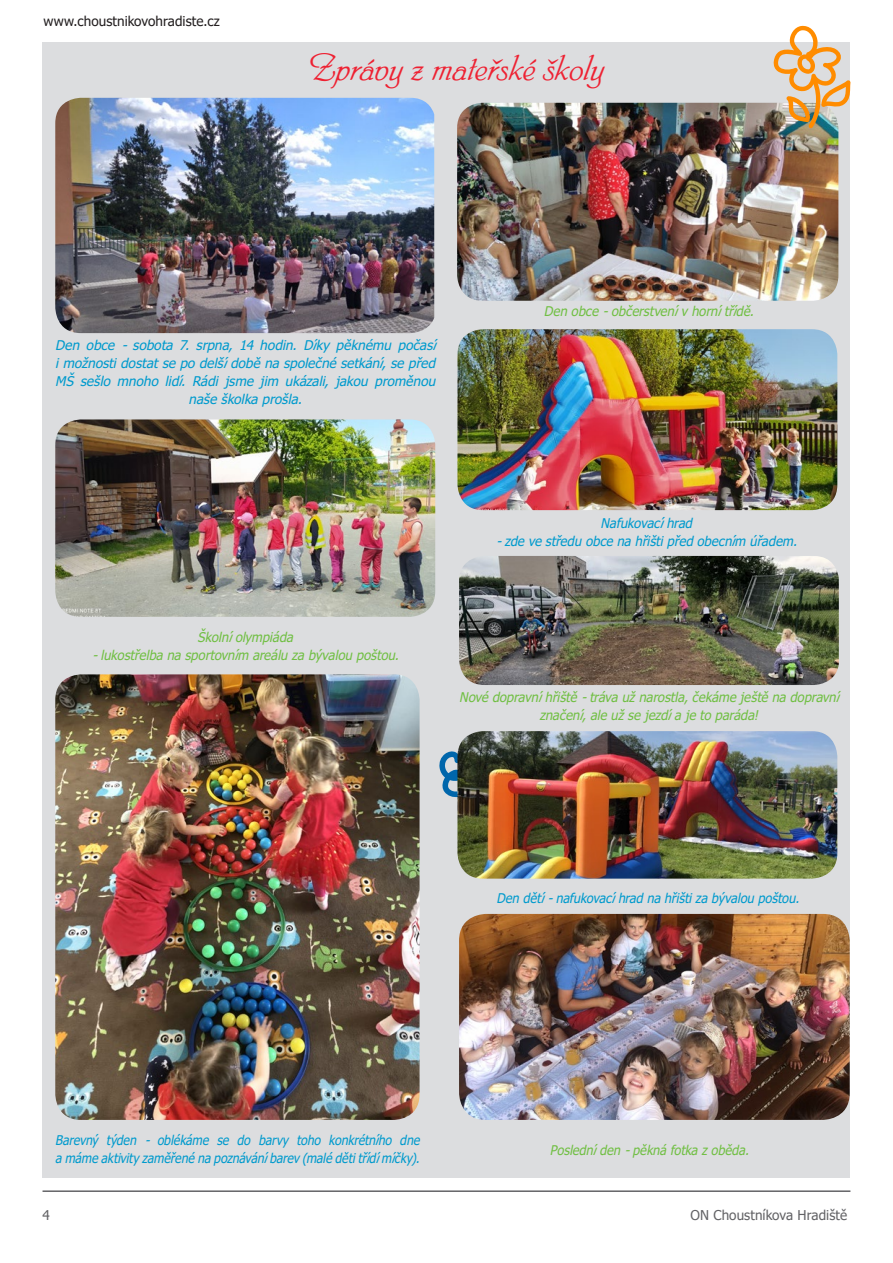
<style>
.page{position:relative;width:893px;height:1263px;background:#fff}
.page>*{position:absolute;margin:0;border:0;box-sizing:border-box;transform-origin:0 0}
.nadpis_blacksword{font:italic 36px "Phyllis CE";letter-spacing:-.005em;color:#ee2132}
.t1{font:italic 13.5px/18px "Tahoma Faux";color:#71bf44;text-align:center;scale:.96 1}
.t2{font:italic 13.5px/18px "Tahoma Faux";color:#009acd;text-align:center}
.t3{font:italic 13.5px/18px "Tahoma Faux";color:#009acd;scale:.9 1}
.t4{font:italic 13.5px "Tahoma Faux";color:#009acd;scale:.96 1}
.t5{font:italic 13.5px "Tahoma Faux";color:#009acd;scale:.93 1}
.t6{font:italic 13.5px "Tahoma Faux";color:#71bf44;scale:.93 1}
.t7{font:13.5px "Tahoma";letter-spacing:.005em;color:#231f20}
.t8{font:13.5px "Tahoma";letter-spacing:.005em;color:#636366}
</style>
<div class="page">
<hr style="left:43px;top:1190px;width:807px;height:2px;background:#636366">
<div style="left:43px;top:43px;width:807px;height:1135px;background:#dcdddf"></div>
<img style="left:55px;top:98px;width:379px;height:235px">
<img style="left:457px;top:329px;width:380px;height:181px">
<img style="left:55px;top:674px;width:365px;height:446px">
<img style="left:55px;top:419px;width:380px;height:198px">
<svg style="left:439px;top:751px;width:18px;height:47px"></svg>
<img style="left:457px;top:103px;width:381px;height:198px">
<img style="left:457px;top:731px;width:380px;height:148px">
<img style="left:459px;top:556px;width:380px;height:129px">
<img style="left:459px;top:914px;width:391px;height:206px">
<img style="left:773px;top:25px;width:77px;height:103px">
<p class="t7" style="left:43px;top:12px;width:178px">www.choustnikovohradiste.cz</p>
<p class="nadpis_blacksword" style="left:310px;top:45px;width:296px">Zprávy z mateřské školy</p>
<p class="t1" style="left:544px;top:302px;width:220px">Den obce - občerstvení v horní třídě.</p>
<p class="t2" style="left:55px;top:335px;width:381px">Den obce - sobota 7. srpna, 14 hodin. Díky pěknému počasí i možnosti dostat se po delší době na společné setkání, se před MŠ sešlo mnoho lidí. Rádi jsme jim ukázali, jakou proměnou naše školka prošla.</p>
<p class="t1" style="left:198px;top:627px;width:101px">Školní olympiáda</p>
<p class="t1" style="left:92px;top:645px;width:321px">- lukostřelba na sportovním areálu za bývalou poštou.</p>
<p class="t4" style="left:601px;top:514px;width:97px">Nafukovací hrad</p>
<p class="t4" style="left:496px;top:532px;width:315px">- zde ve středu obce na hřišti před obecním úřadem.</p>
<p class="t1" style="left:459px;top:687px;width:396px">Nové dopravní hřiště - tráva už narostla, čekáme ještě na dopravní značení, ale už se jezdí a je to paráda!</p>
<p class="t5" style="left:496px;top:889px;width:327px">Den dětí - nafukovací hrad na hřišti za bývalou poštou.</p>
<p class="t3" style="left:55px;top:1131px;width:406px">Barevný týden - oblékáme se do barvy toho konkrétního dne a máme aktivity zaměřené na poznávání barev (malé děti třídí míčky).</p>
<p class="t6" style="left:550px;top:1141px;width:215px">Poslední den - pěkná fotka z oběda.</p>
<p class="t8" style="left:43px;top:1206px;width:9px">4</p>
<p class="t8" style="left:691px;top:1206px;width:158px">ON Choustníkova Hradiště</p>
</div>
